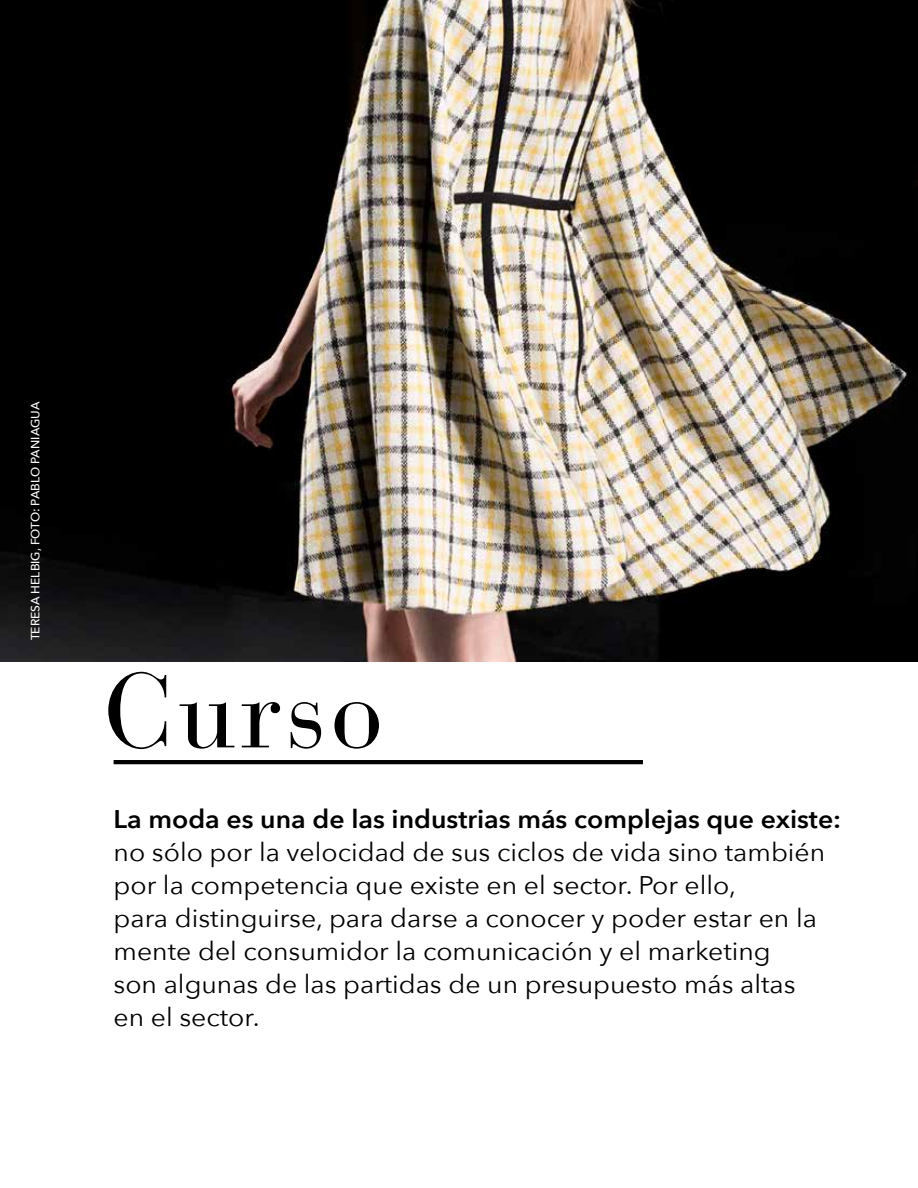
<style>
.page{position:relative;width:918px;height:1188px;background:#fff}
.page>*{position:absolute;margin:0;border:0;box-sizing:border-box;transform-origin:0 0}
.t1{font:105px "Bauer Bodoni";letter-spacing:.04em;color:#000}
.t2{font:25.5px/33px "Avenir Next";color:#000;scale:1.04 1}
.t3{font:600 25.5px "Avenir Next";color:#000;scale:1.04 1}
.t4{font:500 12px "Avenir Next";color:#fff}
</style>
<div class="page">
<img style="left:0;top:0;width:918px;height:661px">
<hr style="left:114px;top:760px;width:529px;height:4px;background:#000">
<p class="t4" style="left:25px;top:640px;width:240px;rotate:-90deg">TERESA HELBIG, FOTO: PABLO PANIAGUA</p>
<h1 class="t1" style="left:104px;top:649px;width:281px">Curso</h1>
<p class="t3" style="left:114px;top:798px;width:701px">La moda es una de las industrias más complejas que existe:</p>
<p class="t2" style="left:114px;top:835px;width:686px">no sólo por la velocidad de sus ciclos de vida sino también por la competencia que existe en el sector. Por ello,<br>para distinguirse, para darse a conocer y poder estar en la mente del consumidor la comunicación y el marketing<br>son algunas de las partidas de un presupuesto más altas en el sector.</p>
</div>
